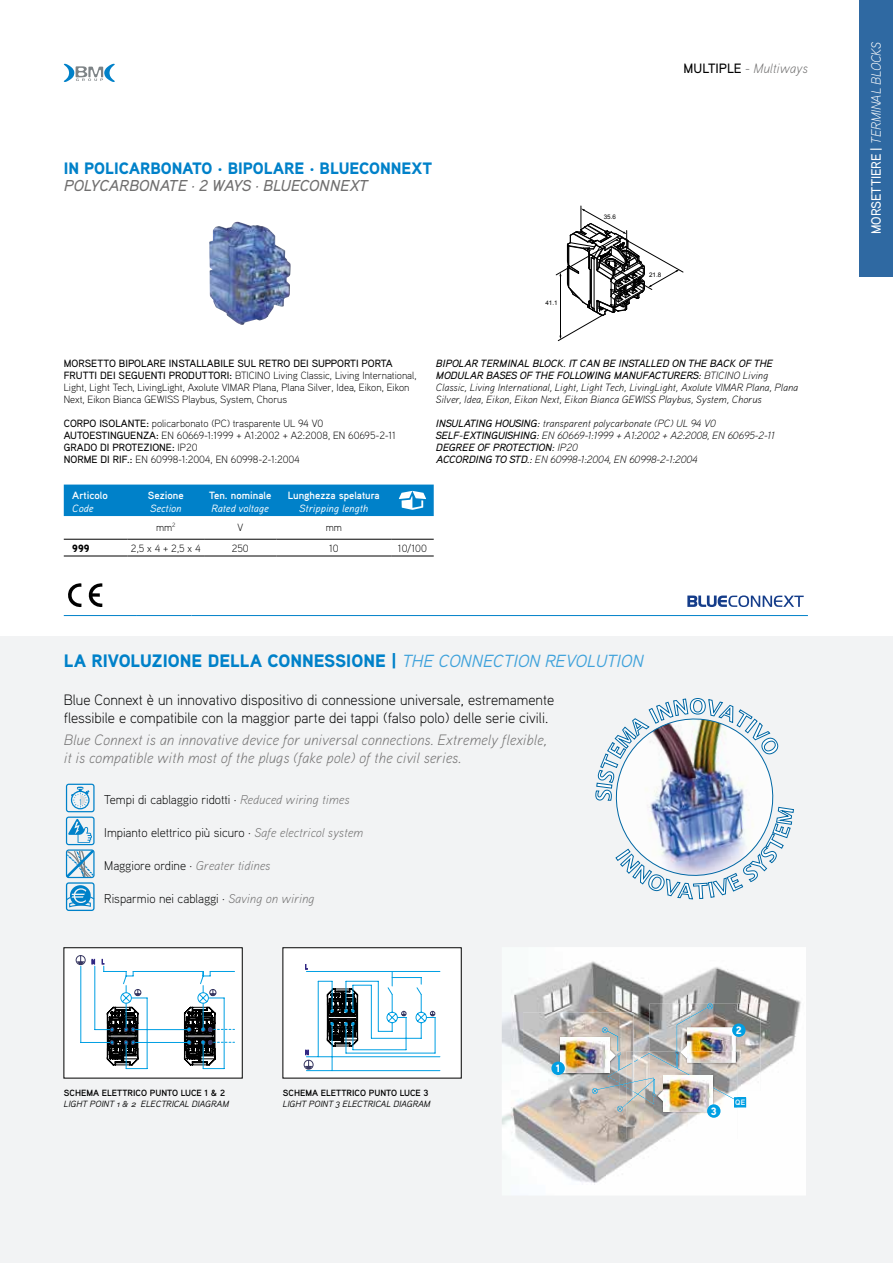
<style>
.page{position:relative;width:893px;height:1263px;background:#fff}
.page>*{position:absolute;margin:0;border:0;box-sizing:border-box;transform-origin:0 0}
.t1{font:900 18px "Aaux Pro";color:#0081c9}
.t2{font:900 16.5px "Aaux Pro";color:#0081c9}
.t3{font:italic 500 15.75px "Aaux Pro";letter-spacing:-.01em;color:#706f6f}
.t4{font:300 15px/18px "Aaux Pro";color:#000}
.t5{font:italic 300 15px/18px "Aaux Pro";color:#706f6f}
.t6{font:italic 300 13.5px "Aaux Pro";letter-spacing:-.015em;color:#fff;scale:.95 1}
.t7{font:italic 300 13.5px "Aaux Pro";color:#706f6f}
.t8{font:300 12.75px "Aaux Pro";color:#000}
.t9{font:900 10.65px "Aaux Pro";color:#fff}
.t10{font:300 10.5px/12px "Aaux Pro";color:#000}
.t11{font:italic 300 10.5px/12px "Aaux Pro";color:#000}
.t12{font:700 10.5px "Aaux Pro";color:#fff}
.t13{font:italic 10.5px "Aaux Pro";color:#fff}
.t14{font:900 10.5px "Aaux Pro";color:#000}
.t15{font:9px "Aaux Pro Regular Italic OSF";color:#000}
.t16{font:700 9px "Aaux Pro";color:#000}
.t17{font:700 7.8px "Aaux Pro";color:#fff}
.t18{font:6.3px "Arial";color:#000}
.s1{font-weight:500;font-style:normal;color:#000}
.s2{font-weight:500}
.s3{font-weight:400;font-style:italic;font-size:17.55px;color:#3fa2db}
.s4{font-style:italic;color:#706f6f}
.s5{font-weight:500;font-style:normal}
</style>
<div class="page">
<svg style="left:64px;top:64px;width:51px;height:18px"></svg>
<div style="left:859px;top:0;width:34px;height:276px;background:#2f69a2"></div>
<div style="left:0;top:637px;width:893px;height:626px;background:#f2f3f4"></div>
<img style="left:209px;top:222px;width:82px;height:103px">
<svg style="left:556px;top:206px;width:127px;height:135px"></svg>
<hr style="left:64px;top:539px;width:64px;height:1px;background:#000">
<hr style="left:128px;top:539px;width:76px;height:1px;background:#000">
<hr style="left:204px;top:539px;width:72px;height:1px;background:#000">
<hr style="left:276px;top:539px;width:115px;height:1px;background:#000">
<hr style="left:391px;top:539px;width:43px;height:1px;background:#000">
<hr style="left:64px;top:556px;width:64px;height:1px;background:#000">
<hr style="left:128px;top:556px;width:76px;height:1px;background:#000">
<hr style="left:204px;top:556px;width:72px;height:1px;background:#000">
<hr style="left:276px;top:556px;width:115px;height:1px;background:#000">
<hr style="left:391px;top:556px;width:43px;height:1px;background:#000">
<div style="left:64px;top:485px;width:370px;height:31px;background:#0081c9"></div>
<hr style="left:64px;top:615px;width:72px;height:1px;background:#0081c9">
<hr style="left:136px;top:615px;width:55px;height:1px;background:#0081c9">
<hr style="left:191px;top:615px;width:617px;height:1px;background:#0081c9">
<svg style="left:68px;top:583px;width:14px;height:24px"></svg>
<svg style="left:88px;top:583px;width:14px;height:24px"></svg>
<svg style="left:687px;top:595px;width:117px;height:12px"></svg>
<svg style="left:66px;top:784px;width:29px;height:127px"></svg>
<img style="left:595px;top:698px;width:199px;height:202px">
<div style="left:64px;top:948px;width:178px;height:130px;background:#fff"></div>
<svg style="left:76px;top:955px;width:159px;height:114px"></svg>
<div style="left:283px;top:948px;width:178px;height:130px;background:#fff"></div>
<svg style="left:304px;top:964px;width:137px;height:107px"></svg>
<img style="left:502px;top:947px;width:304px;height:248px">
<img style="left:523px;top:1013px;width:69px;height:87px">
<img style="left:561px;top:1038px;width:31px;height:35px">
<img style="left:746px;top:1004px;width:14px;height:29px">
<img style="left:746px;top:1033px;width:14px;height:58px">
<img style="left:626px;top:1112px;width:28px;height:27px">
<img style="left:654px;top:1112px;width:83px;height:27px">
<img style="left:592px;top:1003px;width:154px;height:109px">
<div style="left:551px;top:1061px;width:14px;height:14px;background:#009fe3;border-radius:50%"></div>
<div style="left:732px;top:1023px;width:14px;height:14px;background:#009fe3;border-radius:50%"></div>
<div style="left:707px;top:1104px;width:13px;height:14px;background:#009fe3;border-radius:50%"></div>
<h2 class="t2" style="left:64px;top:157px;width:370px">IN POLICARBONATO · BIPOLARE · BLUECONNEXT</h2>
<h3 class="t3" style="left:64px;top:176px;width:306px">POLYCARBONATE · 2 WAYS · BLUECONNEXT</h3>
<p class="t7" style="left:684px;top:60px;width:126px"><span class="s1">MULTIPLE</span> - Multiways</p>
<p class="t18" style="left:545px;top:299px;width:14px">41.1</p>
<p class="t18" style="left:604px;top:212px;width:14px">35.6</p>
<p class="t18" style="left:649px;top:270px;width:14px">21.8</p>
<p class="t10" style="left:64px;top:357px;width:354px"><span class="s2">MORSETTO BIPOLARE INSTALLABILE SUL RETRO DEI SUPPORTI PORTA FRUTTI DEI SEGUENTI PRODUTTORI:</span> BTICINO Living Classic, Living International, Light, Light Tech, LivingLight, Axolute VIMAR Plana, Plana Silver, Idea, Eikon, Eikon Next, Eikon Bianca GEWISS Playbus, System, Chorus</p>
<p class="t10" style="left:64px;top:417px;width:333px"><span class="s2">CORPO ISOLANTE:</span> policarbonato (PC) trasparente UL 94 V0<br><span class="s2">AUTOESTINGUENZA:</span> EN 60669-1:1999 + A1:2002 + A2:2008, EN 60695-2-11<br><span class="s2">GRADO DI PROTEZIONE:</span> IP20<br><span class="s2">NORME DI RIF.:</span> EN 60998-1:2004, EN 60998-2-1:2004</p>
<p class="t11" style="left:436px;top:357px;width:364px"><span class="s2">BIPOLAR TERMINAL BLOCK. IT CAN BE INSTALLED ON THE BACK OF THE MODULAR BASES OF THE FOLLOWING MANUFACTURERS:</span> BTICINO Living Classic, Living International, Light, Light Tech, LivingLight, Axolute VIMAR Plana, Plana Silver, Idea, Eikon, Eikon Next, Eikon Bianca GEWISS Playbus, System, Chorus</p>
<p class="t11" style="left:436px;top:417px;width:340px"><span class="s2">INSULATING HOUSING:</span> transparent polycarbonate (PC) UL 94 V0<br><span class="s2">SELF-EXTINGUISHING:</span> EN 60669-1:1999 + A1:2002 + A2:2008, EN 60695-2-11<br><span class="s2">DEGREE OF PROTECTION:</span> IP20<br><span class="s2">ACCORDING TO STD.:</span> EN 60998-1:2004, EN 60998-2-1:2004</p>
<p class="t12" style="left:72px;top:489px;width:37px">Articolo</p>
<p class="t13" style="left:72px;top:501px;width:23px">Code</p>
<p class="t12" style="left:148px;top:489px;width:37px">Sezione</p>
<p class="t13" style="left:150px;top:501px;width:33px">Section</p>
<p class="t12" style="left:209px;top:489px;width:64px">Ten. nominale</p>
<p class="t13" style="left:211px;top:501px;width:59px">Rated voltage</p>
<p class="t12" style="left:288px;top:489px;width:94px">Lunghezza spelatura</p>
<p class="t13" style="left:299px;top:501px;width:70px">Stripping length</p>
<p class="t10" style="left:156px;top:521px;width:21px">mm<sup>2</sup></p>
<p class="t10" style="left:237px;top:521px;width:7px">V</p>
<p class="t10" style="left:326px;top:521px;width:18px">mm</p>
<p class="t14" style="left:72px;top:542px;width:19px">999</p>
<p class="t10" style="left:131px;top:542px;width:71px">2,5 x 4 + 2,5 x 4</p>
<p class="t10" style="left:232px;top:542px;width:19px">250</p>
<p class="t10" style="left:329px;top:542px;width:11px">10</p>
<p class="t10" style="left:398px;top:542px;width:30px">10/100</p>
<h1 class="t1" style="left:64px;top:649px;width:581px">LA RIVOLUZIONE DELLA CONNESSIONE | <span class="s3">THE CONNECTION REVOLUTION</span></h1>
<h3 class="t4" style="left:64px;top:690px;width:492px">Blue Connext è un innovativo dispositivo di connessione universale, estremamente flessibile e compatibile con la maggior parte dei tappi (falso polo) delle serie civili.</h3>
<h3 class="t5" style="left:64px;top:730px;width:485px">Blue Connext is an innovative device for universal connections. Extremely flexible, it is compatible with most of the plugs (fake pole) of the civil series.</h3>
<p class="t8" style="left:104px;top:792px;width:247px">Tempi di cablaggio ridotti · <span class="s4">Reduced wiring times</span></p>
<p class="t8" style="left:104px;top:825px;width:261px">Impianto elettrico più sicuro · <span class="s4">Safe electricol system</span></p>
<p class="t8" style="left:104px;top:857px;width:168px">Maggiore ordine · <span class="s4">Greater tidines</span></p>
<p class="t8" style="left:104px;top:890px;width:212px">Risparmio nei cablaggi · <span class="s4">Saving on wiring</span></p>
<p class="t16" style="left:64px;top:1087px;width:163px">SCHEMA ELETTRICO PUNTO LUCE 1 &amp; 2</p>
<p class="t15" style="left:64px;top:1098px;width:167px">LIGHT POINT 1 &amp; 2 ELECTRICAL DIAGRAM</p>
<p class="t16" style="left:283px;top:1087px;width:147px">SCHEMA ELETTRICO PUNTO LUCE 3</p>
<p class="t15" style="left:283px;top:1098px;width:149px">LIGHT POINT 3 ELECTRICAL DIAGRAM</p>
<p class="t9" style="left:556px;top:1062px;width:6px">1</p>
<p class="t9" style="left:736px;top:1023px;width:7px">2</p>
<p class="t9" style="left:711px;top:1104px;width:7px">3</p>
<p class="t17" style="left:735px;top:1097px;width:12px">QE</p>
<p class="t6" style="left:867px;top:234px;width:204px;rotate:-90deg"><span class="s5">MORSETTIERE |</span> TERMINAL BLOCKS</p>
</div>
